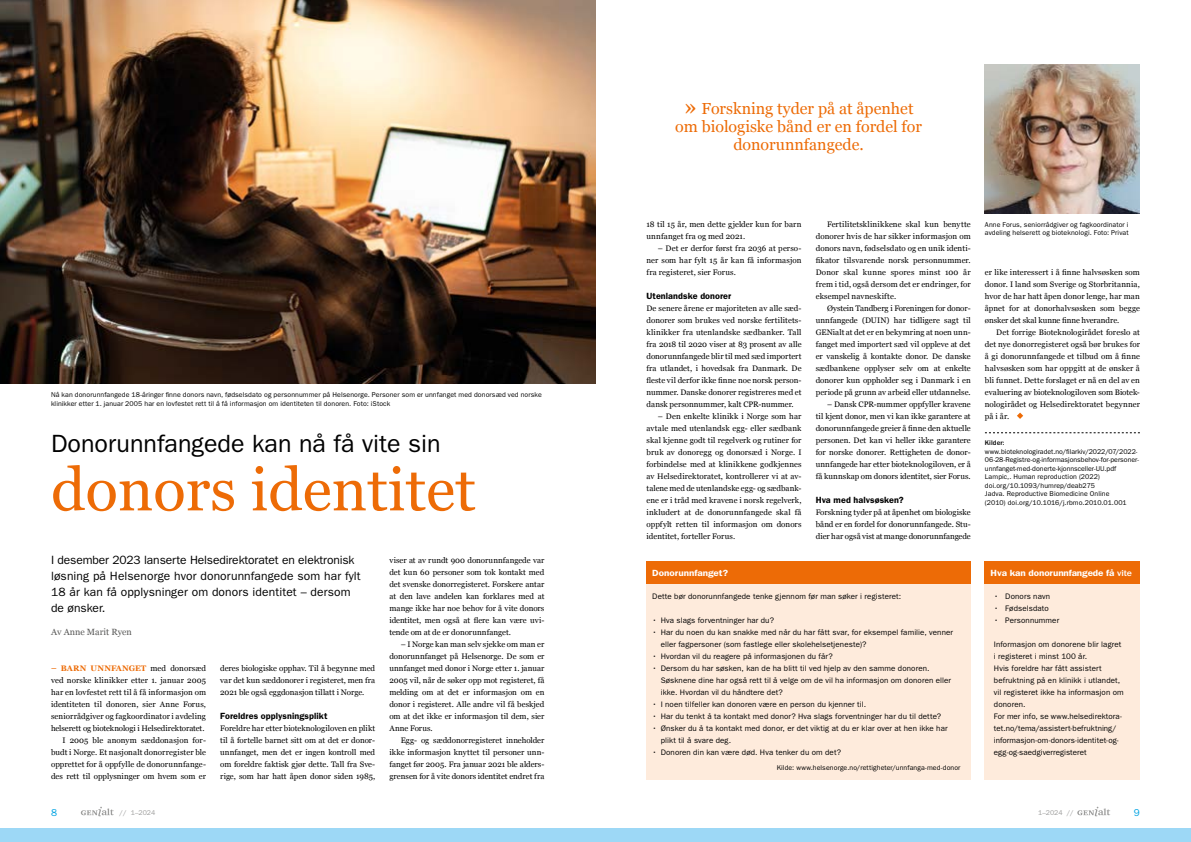
<style>
.page{position:relative;width:1191px;height:842px;background:#fff}
.page>*{position:absolute;margin:0;border:0;box-sizing:border-box;transform-origin:0 0}
.t1{font:60px "Georgia";color:#ed6b06}
.t2{font:25px "ITC Franklin Gothic Std";color:#000}
.t3{font:16px/18px "Georgia";color:#ed6b06;text-align:center}
.t4{font:12px/16px "ITC Franklin Gothic Std";letter-spacing:.01em;color:#000}
.t5{font:10px "ITC Franklin Gothic Std";color:#00a3e2}
.t6{font:600 9px "ITC Franklin Gothic Std";letter-spacing:.01em;color:#000}
.t7{font:600 9px "ITC Franklin Gothic Std";letter-spacing:-.01em;color:#fff;scale:1.1 1}
.t8{font:9px "Georgia";color:#575756}
.t9{font:8px/12px "Georgia";letter-spacing:.005em;color:#000;text-align:justify}
.t10{font:8px/12px "ITC Franklin Gothic Std";letter-spacing:.01em;color:#000}
.t11{font:7px/8.5px "ITC Franklin Gothic Std";letter-spacing:.01em;color:#000}
.t12{font:7px "ITC Franklin Gothic Std";color:#9d9d9c}
.t13{font:500 7px "ITC Franklin Gothic Std";letter-spacing:.01em;color:#000}
.s1{font-weight:700;color:#ed6b06}
.s2{font-size:24px}
.s3{font-weight:500}
</style>
<div class="page">
<svg style="left:1017px;top:413px;width:6px;height:6px"></svg>
<svg style="left:985px;top:433px;width:155px;height:1px"></svg>
<img style="left:0;top:0;width:595px;height:384px">
<img style="left:985px;top:64px;width:155px;height:149px">
<div style="left:985px;top:584px;width:155px;height:196px;background:#feebdc"></div>
<div style="left:646px;top:570px;width:324px;height:210px;background:#feebdc"></div>
<div style="left:646px;top:562px;width:324px;height:22px;background:#ed6b06"></div>
<div style="left:985px;top:562px;width:155px;height:22px;background:#ed6b06"></div>
<div style="left:0;top:828px;width:1191px;height:14px;background:#9dd8f6"></div>
<svg style="left:1077px;top:807px;width:33px;height:9px"></svg>
<svg style="left:81px;top:807px;width:33px;height:9px"></svg>
<p class="t11" style="left:51px;top:391px;width:492px">Nå kan donorunnfangede 18-åringer finne donors navn, fødselsdato og personnummer på Helsenorge. Personer som er unnfanget med donorsæd ved norske klinikker etter 1. januar 2005 har en lovfestet rett til å få informasjon om identiteten til donoren. Foto: iStock</p>
<h2 class="t2" style="left:51px;top:429px;width:391px">Donorunnfangede kan nå få vite sin</h2>
<h1 class="t1" style="left:51px;top:446px;width:426px">donors identitet</h1>
<h3 class="t4" style="left:51px;top:552px;width:311px">I desember 2023 lanserte Helsedirektoratet en elektronisk løsning på Helsenorge hvor donorunnfangede som har fylt 18 år kan få opplysninger om donors identitet – dersom de ønsker.</h3>
<p class="t8" style="left:51px;top:625px;width:82px">Av Anne Marit Ryen</p>
<p class="t9" style="left:51px;top:662px;width:156px;text-align:right"><span class="s1">– BARN UNNFANGET</span> med donorsæd ved norske klinikker etter 1. januar 2005 har en lovfestet rett til å få informasjon om identiteten til donoren, sier Anne Forus, seniorrådgiver og fagkoordinator i avdeling helserett og bioteknologi i Helsedirektoratet.<br>I 2005 ble anonym sæddonasjon for&shy;budt i Norge. Et nasjonalt donorregister ble opprettet for å oppfylle de donorunnfange&shy;des rett til opplysninger om hvem som er</p>
<p class="t9" style="left:220px;top:662px;width:156px">deres biologiske opphav. Til å begynne med var det kun sæddonorer i registeret, men fra 2021 ble også eggdonasjon tillatt i Norge.</p>
<p class="t6" style="left:220px;top:710px;width:109px">Foreldres opplysningsplikt</p>
<p class="t9" style="left:220px;top:722px;width:156px">Foreldre har etter bioteknologiloven en plikt til å fortelle barnet sitt om at det er donor&shy;unnfanget, men det er ingen kontroll med om foreldre faktisk gjør dette. Tall fra Sve&shy;rige, som har hatt åpen donor siden 1985,</p>
<p class="t9" style="left:389px;top:554px;width:156px">viser at av rundt 900 donorunnfangede var det kun 60 personer som tok kontakt med det svenske donorregisteret. Forskere antar at den lave andelen kan forklares med at mange ikke har noe behov for å vite donors identitet, men også at flere kan være uvi&shy;tende om at de er donorunnfanget.</p>
<p class="t9" style="left:389px;top:638px;width:156px;text-indent:11px">– I Norge kan man selv sjekke om man er donorunnfanget på Helsenorge. De som er unnfanget med donor i Norge etter 1. januar 2005 vil, når de søker opp mot registeret, få melding om at det er informasjon om en donor i registeret. Alle andre vil få beskjed om at det ikke er informasjon til dem, sier Anne Forus.</p>
<p class="t9" style="left:389px;top:734px;width:156px;text-indent:11px">Egg- og sæddonorregisteret inneholder ikke informasjon knyttet til personer unn&shy;fanget før 2005. Fra januar 2021 ble alders&shy;grensen for å vite donors identitet endret fra</p>
<h3 class="t3" style="left:675px;top:98px;width:248px"><span class="s2">»</span> Forskning tyder på at åpenhet om biologiske bånd er en fordel for donorunnfangede.</h3>
<p class="t9" style="left:646px;top:218px;width:156px">18 til 15 år, men dette gjelder kun for barn unnfanget fra og med 2021.</p>
<p class="t9" style="left:646px;top:242px;width:156px;text-indent:11px">– Det er derfor først fra 2036 at perso&shy;ner som har fylt 15 år kan få informasjon fra registeret, sier Forus.</p>
<p class="t6" style="left:646px;top:290px;width:86px">Utenlandske donorer</p>
<p class="t9" style="left:646px;top:302px;width:156px">De senere årene er majoriteten av alle sæd&shy;donorer som brukes ved norske fertilitets&shy;klinikker fra utenlandske sædbanker. Tall fra 2018 til 2020 viser at 83 prosent av alle donorunnfangede blir til med sæd importert fra utlandet, i hovedsak fra Danmark. De fleste vil derfor ikke finne noe norsk person&shy;nummer. Danske donorer registreres med et dansk personnummer, kalt CPR-nummer.</p>
<p class="t9" style="left:646px;top:410px;width:156px;text-indent:11px">– Den enkelte klinikk i Norge som har avtale med utenlandsk egg- eller sædbank skal kjenne godt til regelverk og rutiner for bruk av donoregg og donorsæd i Norge. I forbindelse med at klinikkene godkjennes av Helsedirektoratet, kontrollerer vi at av&shy;talene med de utenlandske egg- og sædbank&shy;ene er i tråd med kravene i norsk regelverk, inkludert at de donorunnfangede skal få oppfylt retten til informasjon om donors identitet, forteller Forus.</p>
<p class="t9" style="left:815px;top:218px;width:156px;text-indent:11px">Fertilitetsklinikkene skal kun benytte donorer hvis de har sikker informasjon om donors navn, fødselsdato og en unik identi&shy;fikator tilsvarende norsk personnummer.<br>Donor skal kunne spores minst 100 år frem i tid, også dersom det er endringer, for eksempel navneskifte.</p>
<p class="t9" style="left:815px;top:302px;width:156px;text-indent:11px">Øystein Tandberg i Foreningen for donor&shy;unnfangede (DUIN) har tidligere sagt til GENialt at det er en bekymring at noen unn&shy;fanget med importert sæd vil oppleve at det er vanskelig å kontakte donor. De danske sædbankene opplyser selv om at enkelte donorer kun oppholder seg i Danmark i en periode på grunn av arbeid eller utdannelse.</p>
<p class="t9" style="left:815px;top:398px;width:156px;text-indent:11px">– Dansk CPR-nummer oppfyller kravene til kjent donor, men vi kan ikke garantere at donorunnfangede greier å finne den aktuelle personen. Det kan vi heller ikke garantere for norske donorer. Rettigheten de donor&shy;unnfangede har etter bioteknologiloven, er å få kunnskap om donors identitet, sier Forus.</p>
<p class="t6" style="left:815px;top:494px;width:90px">Hva med halvsøsken?</p>
<p class="t9" style="left:815px;top:506px;width:156px">Forskning tyder på at åpenhet om biologiske bånd er en fordel for donorunnfangede. Stu&shy;dier har også vist at mange donorunnfangede</p>
<p class="t7" style="left:652px;top:567px;width:70px">Donorunnfanget?</p>
<p class="t10" style="left:652px;top:590px;width:250px">Dette bør donorunnfangede tenke gjennom før man søker i registeret:</p>
<p class="t10" style="left:652px;top:614px;width:123px">• Hva slags forventninger har du?</p>
<p class="t10" style="left:660px;top:626px;width:294px;text-indent:-9px">• Har du noen du kan snakke med når du har fått svar, for eksempel familie, venner eller fagpersoner (som fastlege eller skolehelsetjeneste)?</p>
<p class="t10" style="left:652px;top:650px;width:182px">• Hvordan vil du reagere på informasjonen du får?</p>
<p class="t10" style="left:660px;top:662px;width:292px;text-indent:-9px">• Dersom du har søsken, kan de ha blitt til ved hjelp av den samme donoren.<br>Søsknene dine har også rett til å velge om de vil ha informasjon om donoren eller ikke. Hvordan vil du håndtere det?</p>
<p class="t10" style="left:652px;top:698px;width:215px">• I noen tilfeller kan donoren være en person du kjenner til.</p>
<p class="t10" style="left:652px;top:710px;width:290px">• Har du tenkt å ta kontakt med donor? Hva slags forventninger har du til dette?</p>
<p class="t10" style="left:660px;top:722px;width:288px;text-indent:-9px">• Ønsker du å ta kontakt med donor, er det viktig at du er klar over at hen ikke har plikt til å svare deg.</p>
<p class="t10" style="left:652px;top:746px;width:190px">• Donoren din kan være død. Hva tenker du om det?</p>
<p class="t11" style="left:776px;top:763px;width:185px">Kilde: www.helsenorge.no/rettigheter/unnfanga-med-donor</p>
<p class="t11" style="left:985px;top:220px;width:145px">Anne Forus, seniorrådgiver og fagkoordinator i avdeling helserett og bioteknologi. Foto: Privat</p>
<p class="t9" style="left:985px;top:266px;width:156px">er like interessert i å finne halvsøsken som donor. I land som Sverige og Storbritannia, hvor de har hatt åpen donor lenge, har man åpnet for at donorhalvsøsken som begge ønsker det skal kunne finne hverandre.</p>
<p class="t9" style="left:985px;top:326px;width:156px;text-indent:11px">Det forrige Bioteknologirådet foreslo at det nye donorregisteret også bør brukes for å gi donorunnfangede et tilbud om å finne halvsøsken som har oppgitt at de ønsker å bli funnet. Dette forslaget er nå en del av en evaluering av bioteknologiloven som Biotek&shy;nologirådet og Helsedirektoratet begynner på i år.</p>
<p class="t13" style="left:985px;top:439px;width:21px">Kilder:</p>
<p class="t11" style="left:985px;top:447px;width:155px">www.bioteknologiradet.no/filarkiv/2022/07/2022- 06-28-Registre-og-informasjonsbehov-for-personer&shy;unnfanget-med-donerte-kjonnsceller-UU.pdf Lampic,. Human reproduction (2022) doi.org/10.1093/humrep/deab275<br>Jadva. Reproductive Biomedicine Online<br>(2010) doi.org/10.1016/j.rbmo.2010.01.001</p>
<p class="t7" style="left:990px;top:567px;width:130px">Hva kan donorunnfangede få <span class="s3">vite</span></p>
<p class="t10" style="left:994px;top:590px;width:58px">• Donors navn</p>
<p class="t10" style="left:994px;top:602px;width:56px">• Fødselsdato</p>
<p class="t10" style="left:994px;top:614px;width:67px">• Personnummer</p>
<p class="t10" style="left:994px;top:638px;width:131px">Informasjon om donorene blir lagret i registeret i minst 100 år.<br>Hvis foreldre har fått assistert befruktning på en klinikk i utlandet, vil registeret ikke ha informasjon om donoren.<br>For mer info, se www.helsedirektora&shy;tet.no/tema/assistert-befruktning/ informasjon-om-donors-identitet-og&shy;egg-og-saedgiverregisteret</p>
<p class="t5" style="left:51px;top:806px;width:7px">8</p>
<p class="t12" style="left:120px;top:808px;width:37px">// 1–2024</p>
<p class="t12" style="left:1038px;top:808px;width:37px">1–2024 //</p>
<p class="t5" style="left:1134px;top:806px;width:7px">9</p>
</div>
